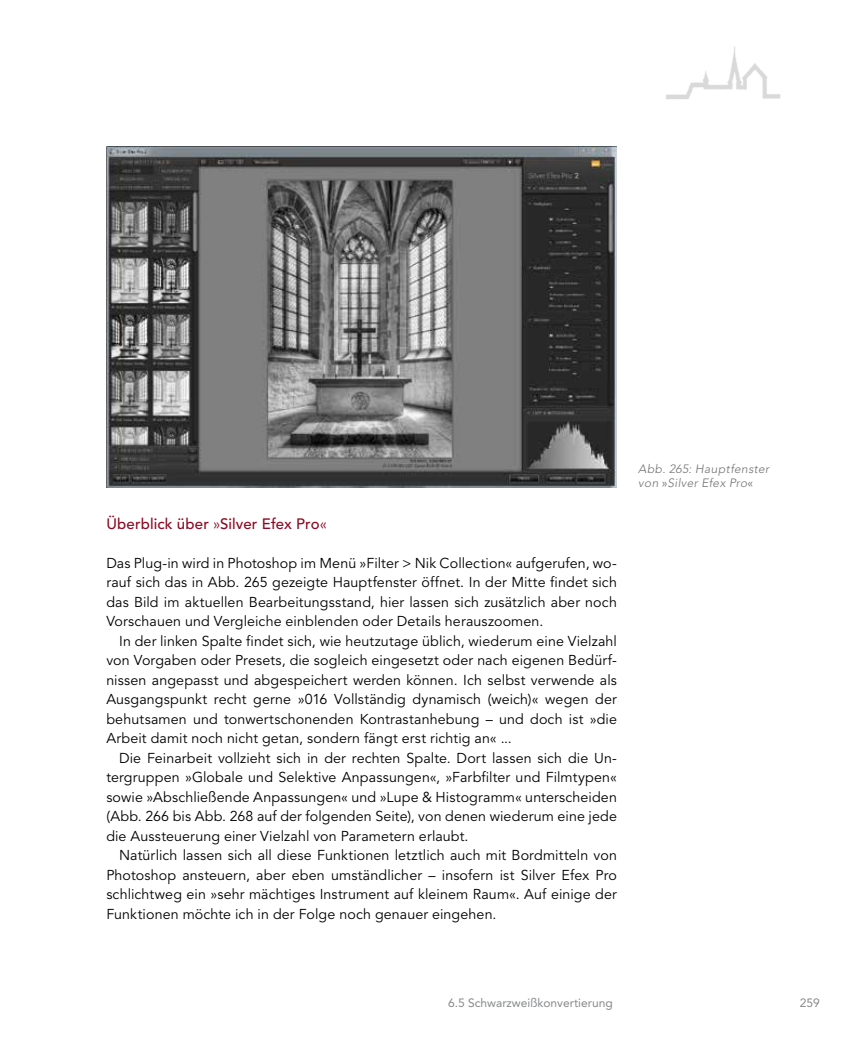
<style>
.page{position:relative;width:851px;height:1063px;background:#fff}
.page>*{position:absolute;margin:0;border:0;box-sizing:border-box;transform-origin:0 0}
.t1{font:500 15px "Avenir LT Pro";letter-spacing:.01em;color:#8c0a22}
.t2{font:14.25px/19.5px "Avenir LT Pro";letter-spacing:.01em;color:#000;text-align:justify}
.t3{font:italic 300 12px/14.4px "Avenir LT Pro";letter-spacing:.03em;color:#707172}
.t4{font:12px "Avenir LT Pro";color:#87888a}
.s1{font-weight:400}
.s2{font-weight:400;font-style:normal}
</style>
<div class="page">
<img style="left:666px;top:46px;width:115px;height:53px">
<img style="left:106px;top:147px;width:511px;height:340px">
<p class="t1" style="left:106px;top:515px;width:222px">Überblick über <span class="s1">»</span>Silver Efex Pro<span class="s1">«</span></p>
<p class="t2" style="left:106px;top:554px;width:512px">Das Plug-in wird in Photoshop im Menü »Filter &gt; Nik Collection« aufgerufen, wo&shy;rauf sich das in Abb. 265 gezeigte Hauptfenster öffnet. In der Mitte findet sich das Bild im aktuellen Bearbeitungsstand, hier lassen sich zusätzlich aber noch Vorschauen und Vergleiche einblenden oder Details herauszoomen.</p>
<p class="t2" style="left:106px;top:632px;width:512px;text-indent:13px">In der linken Spalte findet sich, wie heutzutage üblich, wiederum eine Vielzahl von Vorgaben oder Presets, die sogleich eingesetzt oder nach eigenen Bedürf&shy;nissen angepasst und abgespeichert werden können. Ich selbst verwende als Ausgangspunkt recht gerne »016 Vollständig dynamisch (weich)« wegen der behutsamen und tonwertschonenden Kontrastanhebung – und doch ist »die Arbeit damit noch nicht getan, sondern fängt erst richtig an« ...</p>
<p class="t2" style="left:106px;top:748px;width:512px;text-indent:13px">Die Feinarbeit vollzieht sich in der rechten Spalte. Dort lassen sich die Un&shy;tergruppen »Globale und Selektive Anpassungen«, »Farbfilter und Filmtypen« sowie »Abschließende Anpassungen« und »Lupe &amp; Histogramm« unterscheiden (Abb. 266 bis Abb. 268 auf der folgenden Seite), von denen wiederum eine jede die Aussteuerung einer Vielzahl von Parametern erlaubt.</p>
<p class="t2" style="left:106px;top:846px;width:512px;text-indent:13px">Natürlich lassen sich all diese Funktionen letztlich auch mit Bordmitteln von Photoshop ansteuern, aber eben umständlicher – insofern ist Silver Efex Pro schlichtweg ein »sehr mächtiges Instrument auf kleinem Raum«. Auf einige der Funktionen möchte ich in der Folge noch genauer eingehen.</p>
<p class="t3" style="left:638px;top:462px;width:132px">Abb. 265: Hauptfenster von <span class="s2">»</span>Silver Efex Pro<span class="s2">«</span></p>
<p class="t4" style="left:448px;top:996px;width:166px">6.5 Schwarzweißkonvertierung</p>
<p class="t4" style="left:799px;top:996px;width:22px">259</p>
</div>
